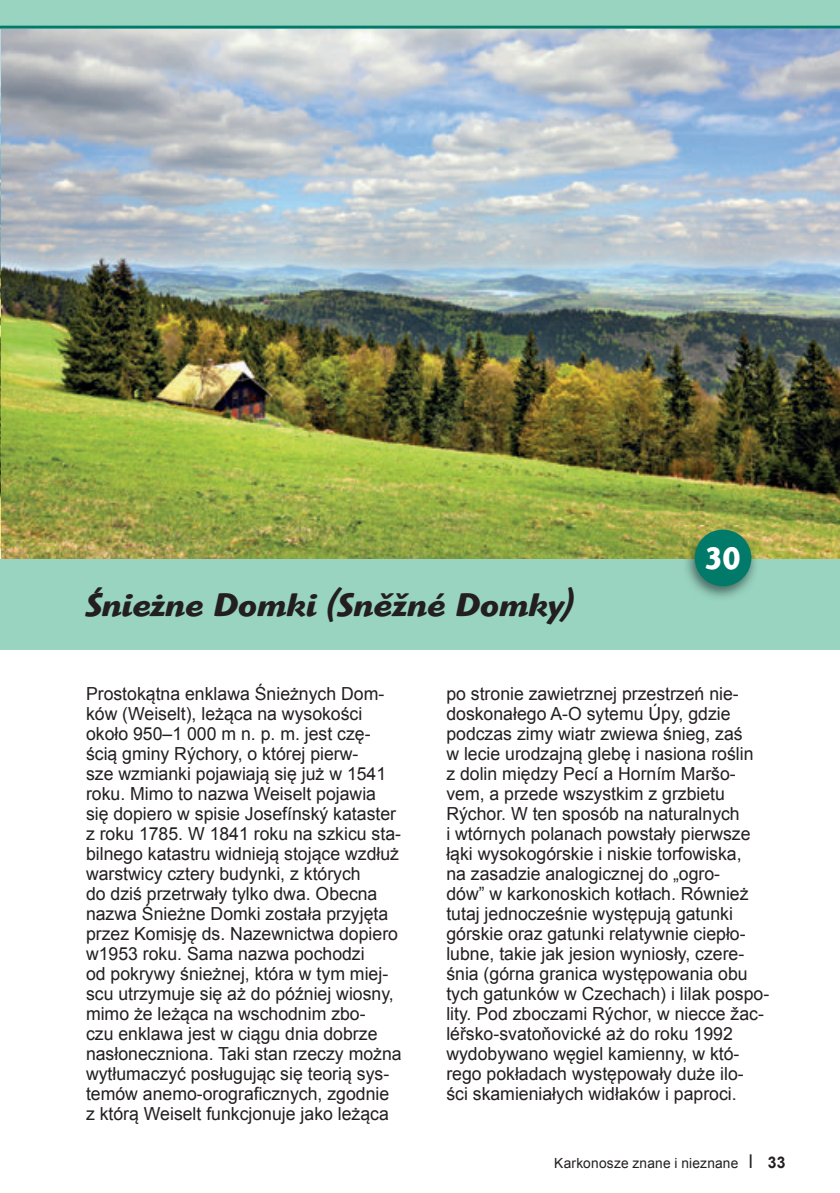
<style>
.page{position:relative;width:840px;height:1193px;background:#fff}
.page>*{position:absolute;margin:0;border:0;box-sizing:border-box;transform-origin:0 0}
.t1{font:italic 700 34px "Highlander Std";letter-spacing:.005em;color:#231f20}
.t2{font:700 32px "Highlander Std";color:#fff;scale:.95 1}
.t3{font:18px/20px "Arial";color:#231f20}
.t4{font:14px "Arial";letter-spacing:.015em;color:#231f20}
.s1{font-size:19px}
.s2{font-weight:700;font-size:16px}
</style>
<div class="page">
<img style="left:0;top:29px;width:839px;height:530px">
<hr style="left:0;top:559px;width:1px;height:91px;background:#98d4c0">
<div style="left:1px;top:559px;width:838px;height:91px;background:#98d4c0"></div>
<img style="left:683px;top:526px;width:75px;height:72px">
<div style="left:694px;top:530px;width:57px;height:56px;background:#017a6a;border-radius:50%"></div>
<div style="left:0;top:0;width:839px;height:27px;background:#98d4c0"></div>
<hr style="left:0;top:26px;width:839px;height:3px;background:#017a6a">
<h1 class="t1" style="left:85px;top:585px;width:489px">S´nie<sup>·</sup>zne Domki (Sneˇžné Domky)</h1>
<h2 class="t2" style="left:704px;top:539px;width:39px">30</h2>
<p class="t3" style="left:86px;top:684px;width:317px">Prostokątna enklawa Śnieżnych Dom&shy;ków (Weiselt), leżąca na wysokości około 950–1 000 m n. p. m. jest czę&shy;ścią gminy Rýchory, o której pierw-<br>sze wzmianki pojawiają się już w 1541 roku. Mimo to nazwa Weiselt pojawia się dopiero w spisie Josefínský kataster z roku 1785. W 1841 roku na szkicu sta&shy;bilnego katastru widnieją stojące wzdłuż warstwicy cztery budynki, z których<br>do dziś przetrwały tylko dwa. Obecna nazwa Śnieżne Domki została przyjęta przez Komisję ds. Nazewnictwa dopiero w1953 roku. Sama nazwa pochodzi<br>od pokrywy śnieżnej, która w tym miej&shy;scu utrzymuje się aż do później wiosny, mimo że leżąca na wschodnim zbo-<br>czu enklawa jest w ciągu dnia dobrze nasłoneczniona. Taki stan rzeczy można wytłumaczyć posługując się teorią sys&shy;temów anemo-orograficznych, zgodnie z którą Weiselt funkcjonuje jako leżąca</p>
<p class="t3" style="left:446px;top:684px;width:324px">po stronie zawietrznej przestrzeń nie&shy;doskonałego A-O sytemu Úpy, gdzie podczas zimy wiatr zwiewa śnieg, zaś<br>w lecie urodzajną glebę i nasiona roślin<br>z dolin między Pecí a Horním Maršo&shy;vem, a przede wszystkim z grzbietu Rýchor. W ten sposób na naturalnych<br>i wtórnych polanach powstały pierwsze łąki wysokogórskie i niskie torfowiska,<br>na zasadzie analogicznej do „ogro-<br>dów” w karkonoskich kotłach. Również tutaj jednocześnie występują gatunki górskie oraz gatunki relatywnie ciepło&shy;lubne, takie jak jesion wyniosły, czere&shy;śnia (górna granica występowania obu tych gatunków w Czechach) i lilak pospo&shy;lity. Pod zboczami Rýchor, w niecce žac&shy;léřsko-svatoňovické aż do roku 1992 wydobywano węgiel kamienny, w któ&shy;rego pokładach występowały duże ilo&shy;ści skamieniałych widłaków i paproci.</p>
<p class="t4" style="left:554px;top:1154px;width:232px">Karkonosze znane i nieznane <span class="s1">l</span> <span class="s2">33</span></p>
</div>
